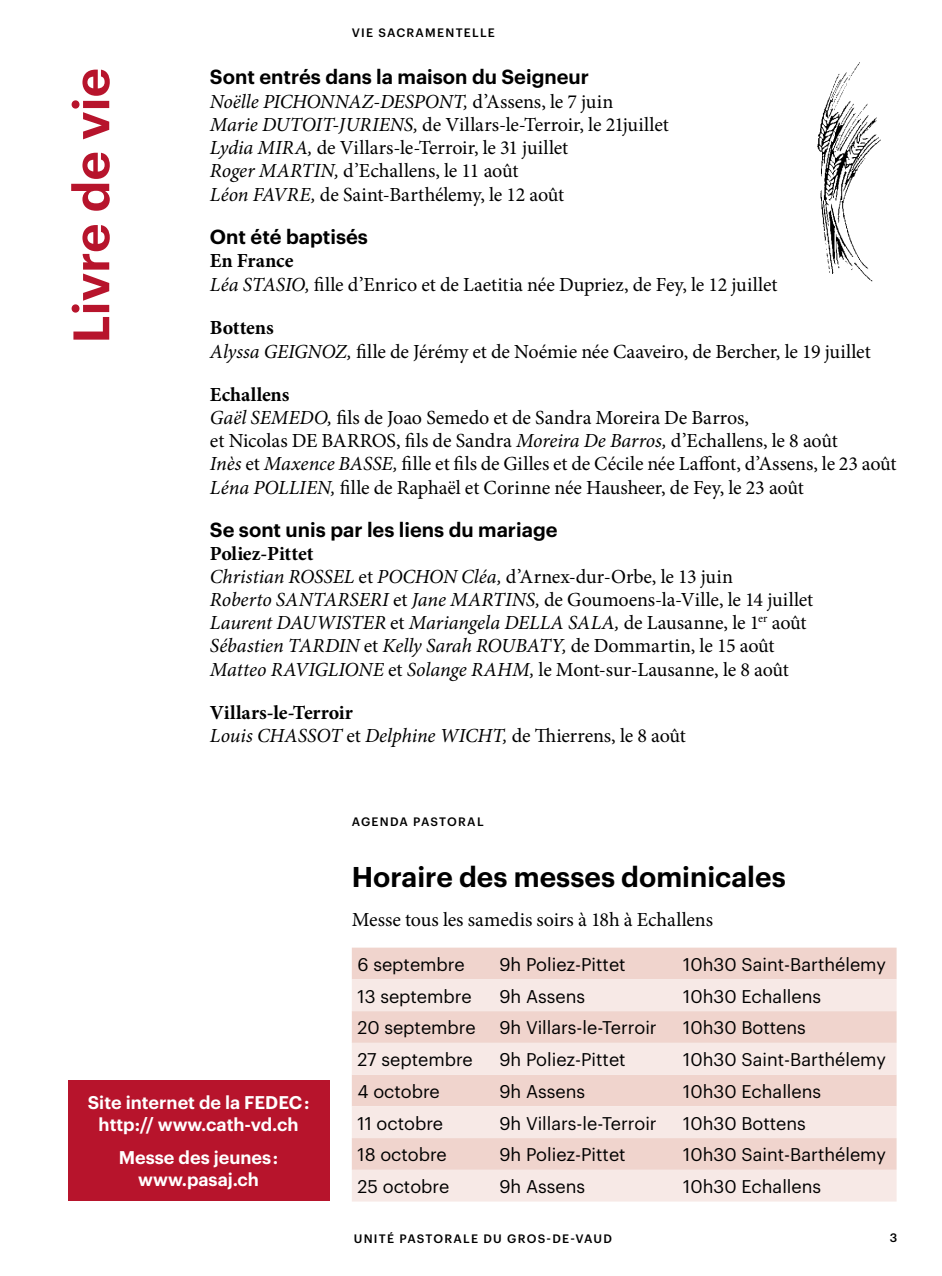
<style>
.page{position:relative;width:942px;height:1276px;background:#fff}
.page>*{position:absolute;margin:0;border:0;box-sizing:border-box;transform-origin:0 0}
.t1{font:600 50px "Graphik";color:#b7142c}
.t2{font:600 28px "Graphik";color:#000}
.t3{font:20px/23.2px "Minion Pro";letter-spacing:-.005em;color:#000}
.t4{font:italic 20px/23.2px "Minion Pro";letter-spacing:-.005em;color:#000}
.t5{font:600 20px "Graphik";color:#000}
.t6{font:18px "Graphik";color:#000}
.t7{font:600 18px/22px "Graphik";color:#fff;text-align:center}
.t8{font:500 12px "Graphik";letter-spacing:.105em;color:#000}
.s1{font-style:italic}
.s2{font-weight:700}
.s3{font-weight:700;font-style:normal}
.s4{font-style:normal}
</style>
<div class="page">
<div style="left:352px;top:947px;width:544px;height:32px;background:#f0d4cd"></div>
<svg style="left:352px;top:979px;width:544px;height:222px;background:#f4e0db"></svg>
<div style="left:68px;top:1080px;width:261px;height:120px;background:#b7142c"></div>
<img style="left:817px;top:62px;width:64px;height:220px">
<h1 class="t1" style="left:53px;top:343px;width:277px;rotate:-90deg">Livre de vie</h1>
<p class="t8" style="left:352px;top:23px;width:144px">VIE SACRAMENTELLE</p>
<p class="t5" style="left:210px;top:62px;width:380px">Sont entrés dans la maison du Seigneur</p>
<p class="t3" style="left:210px;top:90px;width:460px"><span class="s1">Noëlle PICHONNAZ-DESPONT,</span> d’Assens, le 7 juin<br><span class="s1">Marie DUTOIT-JURIENS,</span> de Villars-le-Terroir, le 21juillet <span class="s1">Lydia MIRA,</span> de Villars-le-Terroir, le 31 juillet<br><span class="s1">Roger MARTIN,</span> d’Echallens, le 11 août<br><span class="s1">Léon FAVRE,</span> de Saint-Barthélemy, le 12 août</p>
<p class="t5" style="left:210px;top:221px;width:159px">Ont été baptisés</p>
<p class="t3" style="left:210px;top:248px;width:569px;line-height:24px"><span class="s2">En France<br></span><span class="s1">Léa STASIO,</span> fille d’Enrico et de Laetitia née Dupriez, de Fey, le 12 juillet</p>
<p class="t3" style="left:210px;top:315px;width:662px;line-height:24px"><span class="s2">Bottens<br></span><span class="s1">Alyssa GEIGNOZ,</span> fille de Jérémy et de Noémie née Caaveiro, de Bercher, le 19 juillet</p>
<p class="t3" style="left:210px;top:383px;width:687px"><span class="s2">Echallens<br></span><span class="s1">Gaël SEMEDO,</span> fils de Joao Semedo et de Sandra Moreira De Barros,<br>et Nicolas DE BARROS, fils de Sandra <span class="s1">Moreira De Barros,</span> d’Echallens, le 8 août<br><span class="s1">Inès</span> et <span class="s1">Maxence BASSE,</span> fille et fils de Gilles et de Cécile née Laffont, d’Assens, le 23 août <span class="s1">Léna POLLIEN,</span> fille de Raphaël et Corinne née Hausheer, de Fey, le 23 août</p>
<p class="t5" style="left:210px;top:514px;width:349px">Se sont unis par les liens du mariage</p>
<p class="t4" style="left:210px;top:541px;width:604px"><span class="s3">Poliez-Pittet<br></span>Christian ROSSEL <span class="s4">et</span> POCHON Cléa, <span class="s4">d’Arnex-dur-Orbe, le 13 juin<br></span>Roberto SANTARSERI <span class="s4">et</span> Jane MARTINS, <span class="s4">de Goumoens-la-Ville, le 14 juillet </span>Laurent DAUWISTER <span class="s4">et</span> Mariangela DELLA SALA, <span class="s4">de Lausanne, le 1</span><sup>er</sup> <span class="s4">août </span>Sébastien TARDIN <span class="s4">et</span> Kelly Sarah ROUBATY, <span class="s4">de Dommartin, le 15 août </span>Matteo RAVIGLIONE <span class="s4">et</span> Solange RAHM, <span class="s4">le Mont-sur-Lausanne, le 8 août</span></p>
<p class="t4" style="left:210px;top:701px;width:477px"><span class="s3">Villars-le-Terroir<br></span>Louis CHASSOT <span class="s4">et</span> Delphine WICHT, <span class="s4">de Thierrens, le 8 août</span></p>
<p class="t8" style="left:352px;top:812px;width:133px">AGENDA PASTORAL</p>
<h2 class="t2" style="left:351px;top:855px;width:435px">Horaire des messes dominicales</h2>
<p class="t3" style="left:351px;top:907px;width:363px">Messe tous les samedis soirs à 18h à Echallens</p>
<p class="t7" style="left:88px;top:1090px;width:223px">Site internet de la FEDEC : http:// www.cath-vd.ch</p>
<p class="t7" style="left:119px;top:1145px;width:161px">Messe des jeunes : www.pasaj.ch</p>
<p class="t6" style="left:357px;top:951px;width:109px">6 septembre</p>
<p class="t6" style="left:499px;top:951px;width:128px">9h Poliez-Pittet</p>
<p class="t6" style="left:683px;top:951px;width:204px">10h30 Saint-Barthélemy</p>
<p class="t6" style="left:357px;top:982px;width:115px">13 septembre</p>
<p class="t6" style="left:499px;top:982px;width:87px">9h Assens</p>
<p class="t6" style="left:683px;top:982px;width:139px">10h30 Echallens</p>
<p class="t6" style="left:357px;top:1014px;width:120px">20 septembre</p>
<p class="t6" style="left:499px;top:1014px;width:159px">9h Villars-le-Terroir</p>
<p class="t6" style="left:683px;top:1014px;width:124px">10h30 Bottens</p>
<p class="t6" style="left:357px;top:1046px;width:117px">27 septembre</p>
<p class="t6" style="left:499px;top:1046px;width:128px">9h Poliez-Pittet</p>
<p class="t6" style="left:683px;top:1046px;width:204px">10h30 Saint-Barthélemy</p>
<p class="t6" style="left:357px;top:1077px;width:84px">4 octobre</p>
<p class="t6" style="left:499px;top:1077px;width:87px">9h Assens</p>
<p class="t6" style="left:683px;top:1077px;width:139px">10h30 Echallens</p>
<p class="t6" style="left:357px;top:1109px;width:87px">11 octobre</p>
<p class="t6" style="left:499px;top:1109px;width:159px">9h Villars-le-Terroir</p>
<p class="t6" style="left:683px;top:1109px;width:124px">10h30 Bottens</p>
<p class="t6" style="left:357px;top:1141px;width:91px">18 octobre</p>
<p class="t6" style="left:499px;top:1141px;width:128px">9h Poliez-Pittet</p>
<p class="t6" style="left:683px;top:1141px;width:204px">10h30 Saint-Barthélemy</p>
<p class="t6" style="left:357px;top:1173px;width:93px">25 octobre</p>
<p class="t6" style="left:499px;top:1173px;width:87px">9h Assens</p>
<p class="t6" style="left:683px;top:1173px;width:139px">10h30 Echallens</p>
<p class="t8" style="left:353px;top:1229px;width:260px">UNITÉ PASTORALE DU GROS-DE-VAUD</p>
<p class="t8" style="left:889px;top:1228px;width:9px">3</p>
</div>
